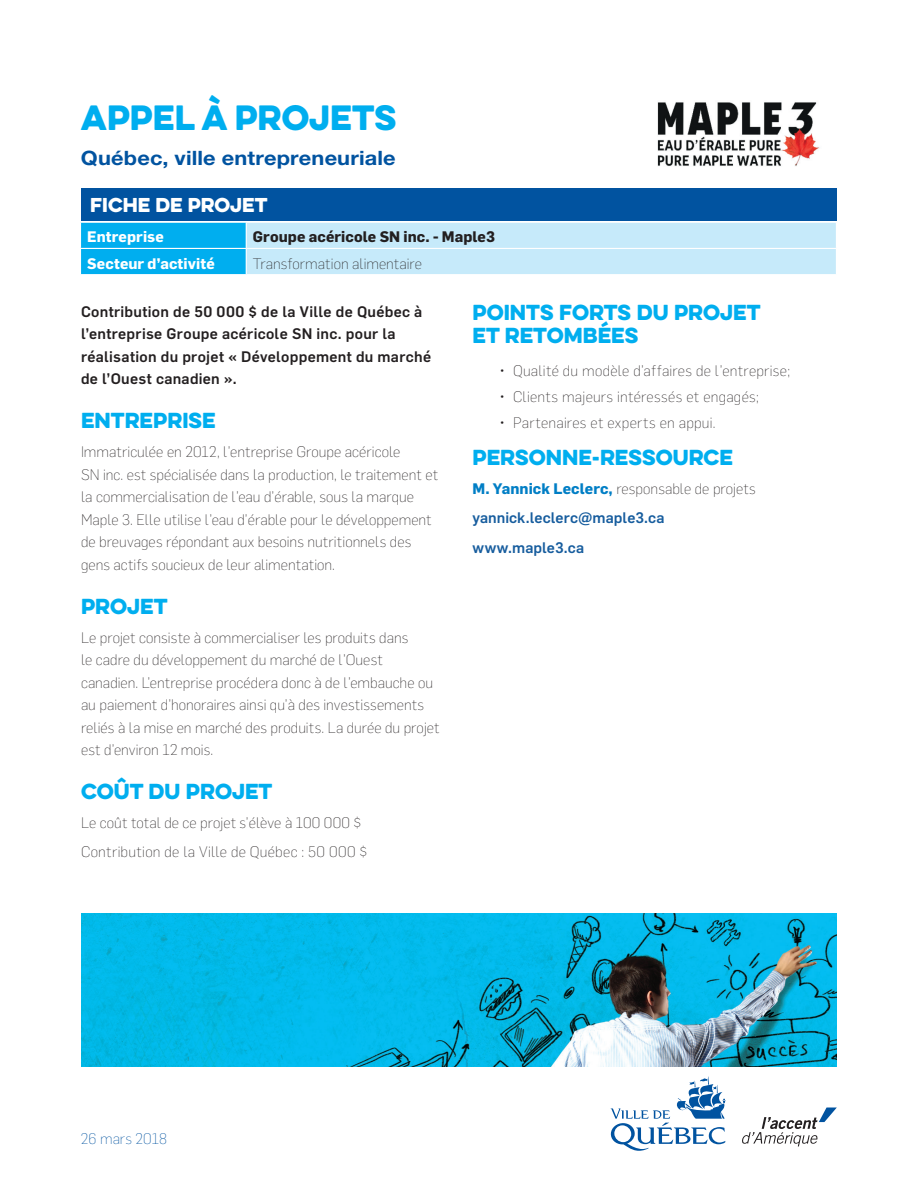
<style>
.page{position:relative;width:918px;height:1188px;background:#fff}
.page>*{position:absolute;margin:0;border:0;box-sizing:border-box;transform-origin:0 0}
.t1{font:31.5px "Eveleth Clean";color:#00aeef}
.t2{font:700 19.8px "Helvetica Neue";letter-spacing:.005em;color:#0153a0;scale:1.1 1}
.t3{font:19.5px/23.4px "Eveleth Clean";color:#00aeef}
.t4{font:18px "Eveleth Clean";color:#fff}
.t5{font:200 15px/22.5px "Flama";letter-spacing:.005em;color:#231f20}
.t6{font:500 15px/22.5px "Flama";letter-spacing:.02em;color:#231f20}
.t7{font:500 15px/29.2px "Flama";letter-spacing:.005em;color:#175d9e}
.t8{font:700 15px "Flama";letter-spacing:.005em;color:#231f20}
.t9{font:700 15px "Flama";letter-spacing:.01em;color:#fff}
.t10{font:200 15px "Flama";letter-spacing:.005em;color:#0153a0}
.s1{font-weight:700;color:#007ec5}
.s2{font-weight:200;color:#231f20}
</style>
<div class="page">
<img style="left:81px;top:914px;width:755px;height:153px">
<div style="left:81px;top:188px;width:755px;height:32px;background:#0153a0"></div>
<svg style="left:80px;top:222px;width:756px;height:53px;background:#a0def7"></svg>
<svg style="left:742px;top:1108px;width:95px;height:38px"></svg>
<svg style="left:611px;top:1077px;width:115px;height:74px"></svg>
<img style="left:657px;top:102px;width:163px;height:64px">
<h1 class="t1" style="left:81px;top:94px;width:317px">APPEL À PROJETS</h1>
<h2 class="t2" style="left:81px;top:146px;width:288px">Québec, ville entrepreneuriale</h2>
<p class="t4" style="left:90px;top:191px;width:179px">FICHE DE PROJET</p>
<p class="t9" style="left:87px;top:226px;width:78px">Entreprise</p>
<p class="t8" style="left:253px;top:226px;width:244px">Groupe acéricole SN inc. - Maple3</p>
<p class="t9" style="left:87px;top:252px;width:129px">Secteur d’activité</p>
<p class="t5" style="left:253px;top:251px;width:171px">Transformation alimentaire</p>
<p class="t6" style="left:81px;top:299px;width:352px">Contribution de 50 000 $ de la Ville de Québec à l’entreprise Groupe acéricole SN inc. pour la réalisation du projet « Développement du marché de l’Ouest canadien ».</p>
<h3 class="t3" style="left:81px;top:408px;width:136px">ENTREPRISE</h3>
<p class="t5" style="left:81px;top:440px;width:359px">Immatriculée en 2012, l’entreprise Groupe acéricole<br>SN inc. est spécialisée dans la production, le traitement et la commercialisation de l’eau d’érable, sous la marque Maple 3. Elle utilise l’eau d’érable pour le développement de breuvages répondant aux besoins nutritionnels des gens actifs soucieux de leur alimentation.</p>
<h3 class="t3" style="left:81px;top:594px;width:88px">PROJET</h3>
<p class="t5" style="left:81px;top:626px;width:360px">Le projet consiste à commercialiser les produits dans<br>le cadre du développement du marché de l’Ouest canadien. L’entreprise procédera donc à de l’embauche ou au paiement d’honoraires ainsi qu’à des investissements reliés à la mise en marché des produits. La durée du projet est d’environ 12 mois.</p>
<h3 class="t3" style="left:81px;top:779px;width:193px">COÛT DU PROJET</h3>
<p class="t5" style="left:81px;top:808px;width:288px;line-height:29.2px">Le coût total de ce projet s’élève à 100 000 $<br>Contribution de la Ville de Québec : 50 000 $</p>
<h3 class="t3" style="left:472px;top:300px;width:290px">POINTS FORTS DU PROJET<br>ET RETOMBÉES</h3>
<p class="t5" style="left:500px;top:359px;width:292px">• Qualité du modèle d’affaires de l’entreprise;</p>
<p class="t5" style="left:500px;top:385px;width:261px">• Clients majeurs intéressés et engagés;</p>
<p class="t5" style="left:500px;top:411px;width:218px">• Partenaires et experts en appui.</p>
<h3 class="t3" style="left:472px;top:445px;width:262px">PERSONNE-RESSOURCE</h3>
<p class="t7" style="left:472px;top:473px;width:285px"><span class="s1">M. Yannick Leclerc,</span> <span class="s2">responsable de projets </span>yannick.leclerc@maple3.ca www.maple3.ca</p>
<p class="t10" style="left:81px;top:1129px;width:88px">26 mars 2018</p>
</div>
